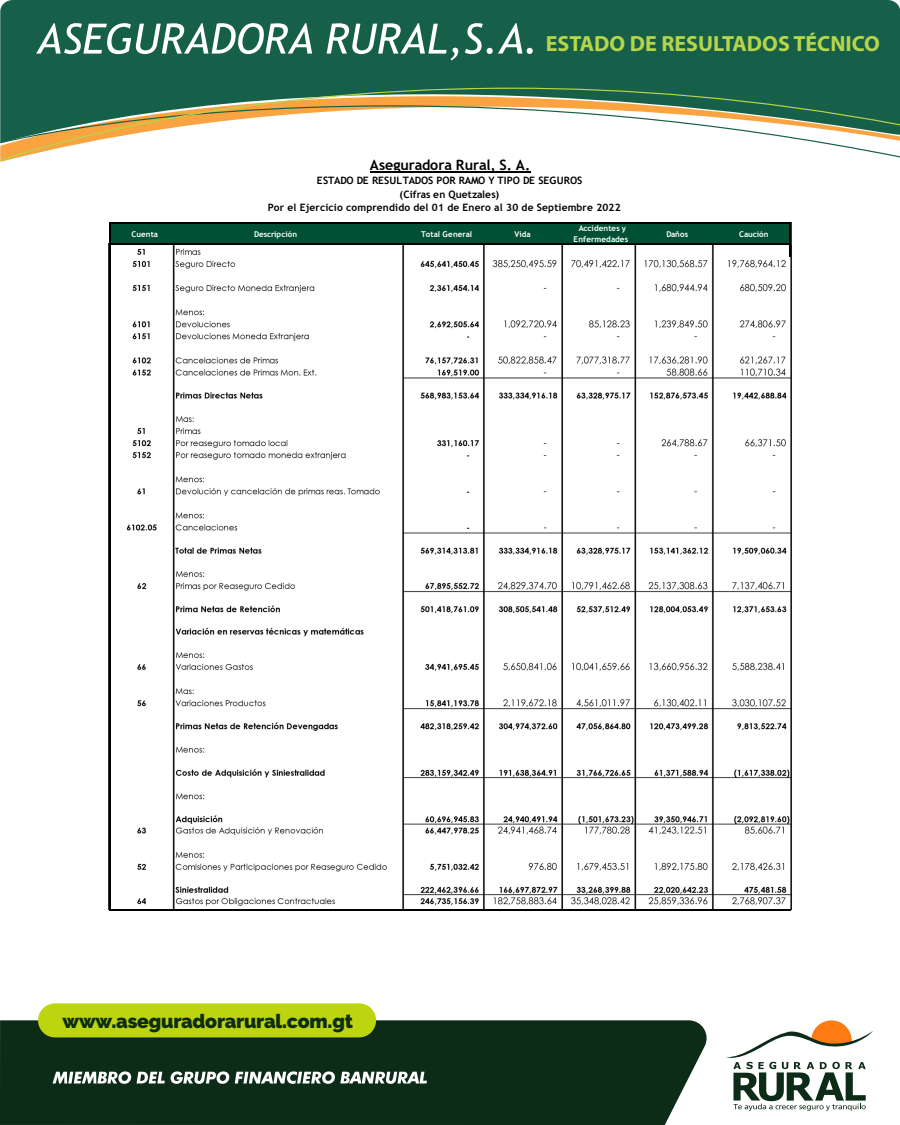
<style>
.page{position:relative;width:900px;height:1125px;background:#fff}
.page>*{position:absolute;margin:0;border:0;box-sizing:border-box;transform-origin:0 0}
.t1{font:700 22px "Myriad Pro";color:#b6d54b}
.t2{font:900 19.38px "Raleway";letter-spacing:-.01em;color:#0e2d16}
.t3{font:700 14.25px "Trebuchet MS";color:#000}
.t4{font:700 10.25px "Trebuchet MS";letter-spacing:.015em;color:#000}
.t5{font:700 10.25px "Trebuchet MS";letter-spacing:-.01em;color:#000}
.t6{font:700 8px/10.4px "Trebuchet MS";letter-spacing:.005em;color:#fff;text-align:center}
</style>
<div class="page">
<div style="left:0;top:0;width:900px;height:41px;background:#165f48"></div>
<div style="left:0;top:41px;width:900px;height:121px;background:#165f48"></div>
<svg style="left:0;top:88px;width:900px;height:73px"></svg>
<svg style="left:36px;top:23px;width:276px;height:31px"></svg>
<svg style="left:327px;top:23px;width:131px;height:37px"></svg>
<svg style="left:465px;top:23px;width:68px;height:31px"></svg>
<div style="left:0;top:1020px;width:707px;height:105px;background:#0c2c17"></div>
<svg style="left:726px;top:1020px;width:147px;height:91px"></svg>
<div style="left:38px;top:1003px;width:338px;height:34px;background:#bdd50e;border-radius:17px"></div>
<svg style="left:53px;top:1071px;width:78px;height:13px"></svg>
<svg style="left:137px;top:1072px;width:28px;height:11px"></svg>
<svg style="left:171px;top:1071px;width:58px;height:13px"></svg>
<svg style="left:235px;top:1071px;width:192px;height:13px"></svg>
<img style="left:108px;top:243px;width:684px;height:667px">
<hr style="left:370px;top:171px;width:160px;height:1px;background:#000">
<div style="left:109px;top:223px;width:682px;height:22px;background:#005036"></div>
<hr style="left:110px;top:222px;width:681px;height:1px;background:#000">
<hr style="left:110px;top:243px;width:681px;height:2px;background:#000">
<hr style="left:110px;top:909px;width:681px;height:1px;background:#000">
<hr style="left:790px;top:222px;width:1px;height:34px;background:#000">
<hr style="left:109px;top:222px;width:2px;height:688px;background:#000">
<h1 class="t1" style="left:546px;top:29px;width:336px">ESTADO DE RESULTADOS TÉCNICO</h1>
<h3 class="t3" style="left:370px;top:156px;width:162px">Aseguradora Rural, S. A.</h3>
<p class="t5" style="left:317px;top:174px;width:267px">ESTADO DE RESULTADOS POR RAMO Y TIPO DE SEGUROS</p>
<p class="t4" style="left:400px;top:188px;width:101px">(Cifras en Quetzales)</p>
<p class="t4" style="left:268px;top:201px;width:354px">Por el Ejercicio comprendido del 01 de Enero al 30 de Septiembre 2022</p>
<p class="t6" style="left:132px;top:229px;width:28px">Cuenta</p>
<p class="t6" style="left:254px;top:229px;width:45px">Descripción</p>
<p class="t6" style="left:421px;top:229px;width:53px">Total General</p>
<p class="t6" style="left:515px;top:229px;width:18px">Vida</p>
<p class="t6" style="left:574px;top:223px;width:56px">Accidentes y<br>Enfermedades</p>
<p class="t6" style="left:667px;top:229px;width:23px">Daños</p>
<p class="t6" style="left:739px;top:229px;width:31px">Caución</p>
<h2 class="t2" style="left:63px;top:1010px;width:292px">www.aseguradorarural.com.gt</h2>
</div>
